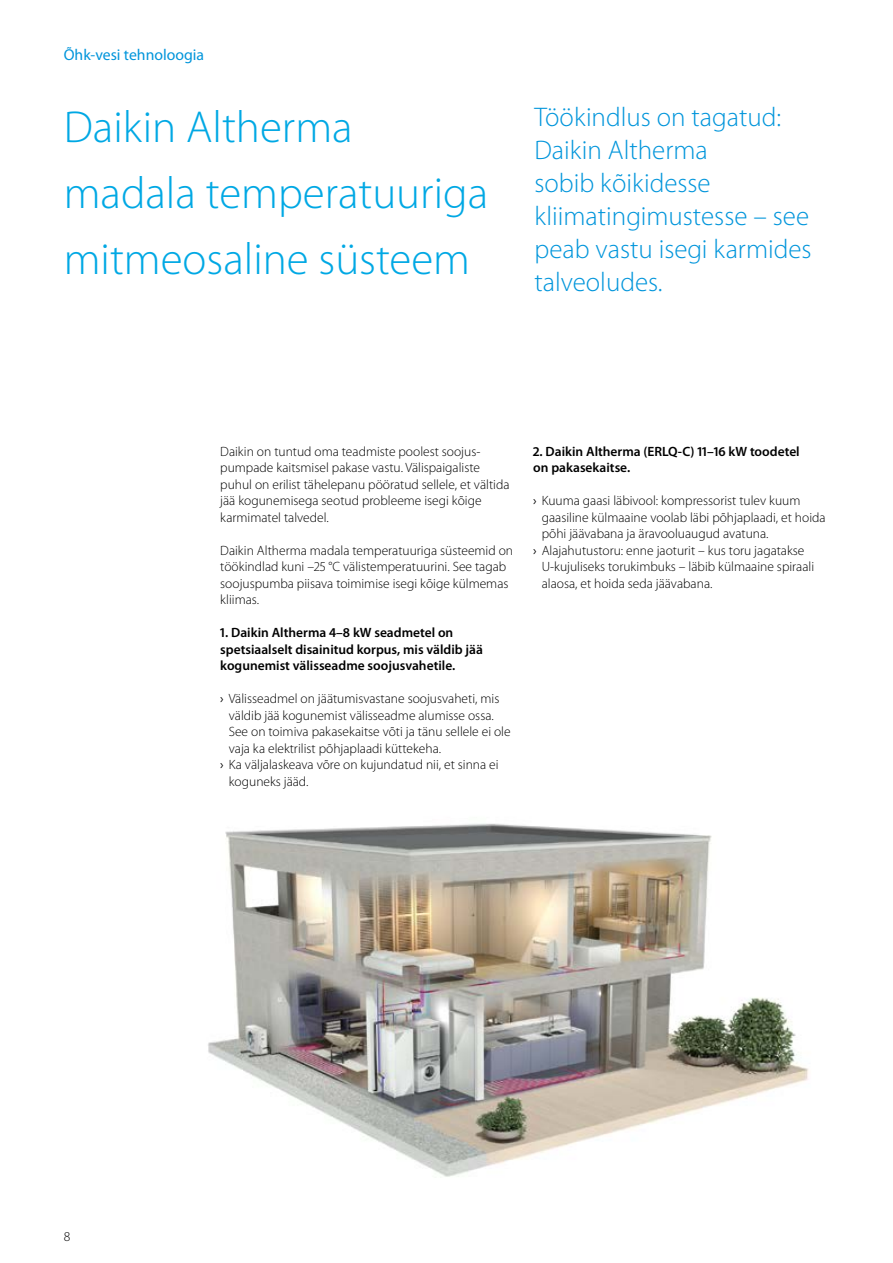
<style>
.page{position:relative;width:893px;height:1263px;background:#fff}
.page>*{position:absolute;margin:0;border:0;box-sizing:border-box;transform-origin:0 0}
.t1{font:300 45px/66px "Myriad Pro";color:#00a8e4}
.t2{font:300 27px/33px "Myriad Pro";color:#0095db}
.t3{font:15.75px "Myriad Pro";color:#0095db}
.t4{font:300 13.5px/16.5px "Myriad Pro";color:#000}
.t5{font:600 13.5px/16.5px "Myriad Pro";color:#000}
.s1{font-weight:400}
</style>
<div class="page">
<img style="left:208px;top:823px;width:601px;height:354px">
<p class="t3" style="left:64px;top:46px;width:142px">Õhk-vesi tehnoloogia</p>
<h1 class="t1" style="left:64px;top:95px;width:426px">Daikin Altherma madala temperatuuriga mitmeosaline süsteem</h1>
<h2 class="t2" style="left:534px;top:100px;width:279px">Töökindlus on tagatud:<br>Daikin Altherma<br>sobib kõikidesse kliimatingimustesse – see peab vastu isegi karmides talveoludes.</h2>
<p class="t4" style="left:220px;top:443px;width:291px">Daikin on tuntud oma teadmiste poolest soojus&shy;pumpade kaitsmisel pakase vastu. Välispaigaliste puhul on erilist tähelepanu pööratud sellele, et vältida jää kogunemisega seotud probleeme isegi kõige karmimatel talvedel.</p>
<p class="t4" style="left:220px;top:542px;width:294px">Daikin Altherma madala temperatuuriga süsteemid on töökindlad kuni –25 °C välistemperatuurini. See tagab soojuspumba piisava toimimise isegi kõige külmemas kliimas.</p>
<p class="t5" style="left:220px;top:624px;width:264px">1. Daikin Altherma 4–8 kW seadmetel on spetsiaalselt disainitud korpus, mis väldib jää kogunemist välisseadme soojusvahetile.</p>
<p class="t4" style="left:220px;top:690px;width:281px"><span class="s1">›</span> Välisseadmel on jäätumisvastane soojusvaheti, mis</p>
<p class="t4" style="left:229px;top:707px;width:267px">väldib jää kogunemist välisseadme alumisse ossa.</p>
<p class="t4" style="left:229px;top:723px;width:283px">See on toimiva pakasekaitse võti ja tänu sellele ei ole</p>
<p class="t4" style="left:229px;top:740px;width:214px">vaja ka elektrilist põhjaplaadi küttekeha.</p>
<p class="t4" style="left:220px;top:756px;width:280px"><span class="s1">›</span> Ka väljalaskeava võre on kujundatud nii, et sinna ei</p>
<p class="t4" style="left:229px;top:773px;width:81px">koguneks jääd.</p>
<p class="t5" style="left:533px;top:443px;width:268px">2. Daikin Altherma (ERLQ-C) 11–16 kW toodetel on pakasekaitse.</p>
<p class="t4" style="left:533px;top:492px;width:269px"><span class="s1">›</span> Kuuma gaasi läbivool: kompressorist tulev kuum</p>
<p class="t4" style="left:542px;top:509px;width:285px">gaasiline külmaaine voolab läbi põhjaplaadi, et hoida</p>
<p class="t4" style="left:542px;top:525px;width:228px">põhi jäävabana ja äravooluaugud avatuna.</p>
<p class="t4" style="left:533px;top:542px;width:273px"><span class="s1">›</span> Alajahutustoru: enne jaoturit – kus toru jagatakse</p>
<p class="t4" style="left:542px;top:558px;width:274px">U-kujuliseks torukimbuks – läbib külmaaine spiraali</p>
<p class="t4" style="left:542px;top:575px;width:172px">alaosa, et hoida seda jäävabana.</p>
<p class="t4" style="left:64px;top:1229px;width:8px">8</p>
</div>
